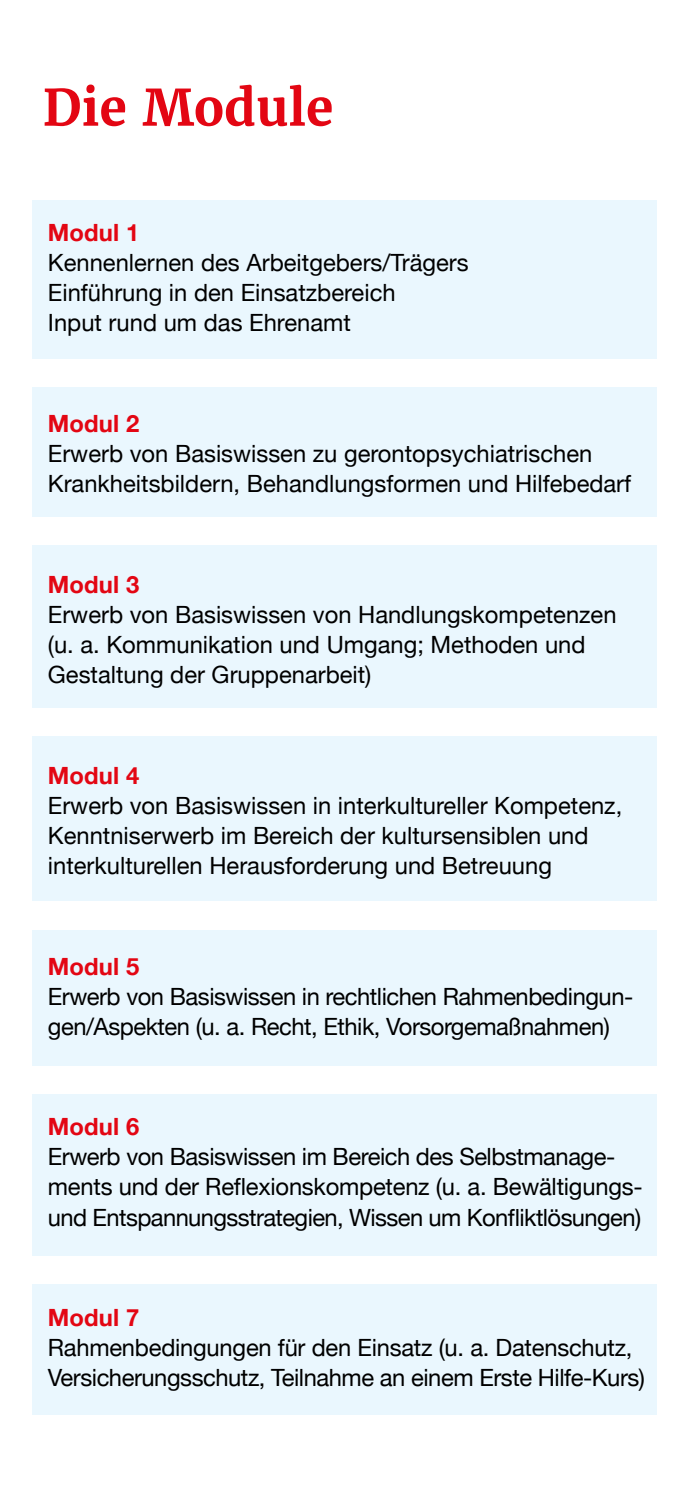
<style>
.page{position:relative;width:688px;height:1489px;background:#fff}
.page>*{position:absolute;margin:0;border:0;box-sizing:border-box;transform-origin:0 0}
.t1{font:700 50px "Merriweather";color:#e30613}
.t2{font:23.75px/30px "Helvetica Neue";color:#000}
.t3{font:23.75px/30px "Helvetica Neue";letter-spacing:-.02em;color:#000}
.t4{font:700 23.75px "Helvetica Neue";letter-spacing:.005em;color:#e30613}
</style>
<div class="page">
<div style="left:32px;top:200px;width:624px;height:158px;background:#eaf7fe"></div>
<div style="left:32px;top:545px;width:624px;height:163px;background:#eaf7fe"></div>
<div style="left:32px;top:736px;width:624px;height:165px;background:#eaf7fe"></div>
<div style="left:32px;top:929px;width:624px;height:136px;background:#eaf7fe"></div>
<div style="left:32px;top:387px;width:624px;height:130px;background:#eaf7fe"></div>
<div style="left:32px;top:1283px;width:624px;height:131px;background:#eaf7fe"></div>
<div style="left:32px;top:1093px;width:624px;height:162px;background:#eaf7fe"></div>
<h1 class="t1" style="left:43px;top:84px;width:292px">Die Module</h1>
<p class="t4" style="left:48px;top:223px;width:93px">Modul 1</p>
<p class="t2" style="left:48px;top:248px;width:422px">Kennenlernen des Arbeitgebers/Trägers<br>Einführung in den Einsatzbereich<br>Input rund um das Ehrenamt</p>
<p class="t4" style="left:48px;top:414px;width:93px">Modul 2</p>
<p class="t2" style="left:48px;top:439px;width:584px">Erwerb von Basiswissen zu gerontopsychiatrischen<br>Krankheitsbildern, Behandlungsformen und Hilfebedarf</p>
<p class="t4" style="left:48px;top:575px;width:93px">Modul 3</p>
<p class="t2" style="left:48px;top:599px;width:570px">Erwerb von Basiswissen von Handlungskompetenzen (u. a. Kommunikation und Umgang; Methoden und<br>Gestaltung der Gruppenarbeit)</p>
<p class="t4" style="left:48px;top:766px;width:93px">Modul 4</p>
<p class="t2" style="left:48px;top:790px;width:575px">Erwerb von Basiswissen in interkultureller Kompetenz,<br>Kenntniserwerb im Bereich der kultursensiblen und interkulturellen Herausforderung und Betreuung</p>
<p class="t4" style="left:48px;top:957px;width:93px">Modul 5</p>
<p class="t3" style="left:48px;top:981px;width:586px">Erwerb von Basiswissen in rechtlichen Rahmenbedingun&shy;gen/Aspekten (u. a. Recht, Ethik, Vorsorgemaßnahmen)</p>
<p class="t4" style="left:48px;top:1117px;width:93px">Modul 6</p>
<p class="t3" style="left:48px;top:1142px;width:596px">Erwerb von Basiswissen im Bereich des Selbstmanage&shy;ments und der Reflexionskompetenz (u. a. Bewältigungs&shy;und Entspannungsstrategien, Wissen um Konfliktlösungen)</p>
<p class="t4" style="left:48px;top:1308px;width:93px">Modul 7</p>
<p class="t3" style="left:48px;top:1333px;width:598px">Rahmenbedingungen für den Einsatz (u. a. Datenschutz,<br>Versicherungsschutz, Teilnahme an einem Erste Hilfe-Kurs)</p>
</div>
